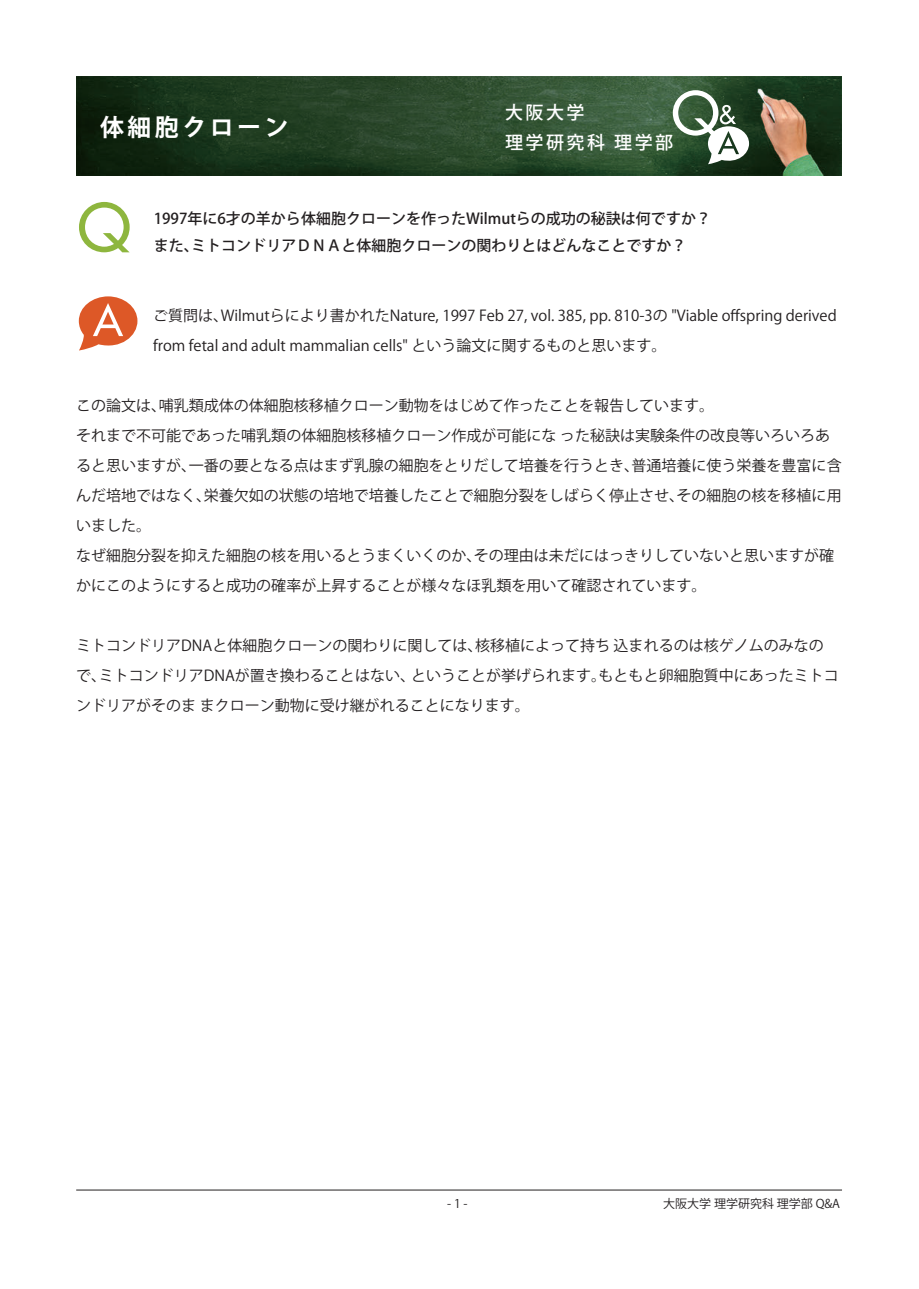
<style>
.page{position:relative;width:919px;height:1289px;background:#fff}
.page>*{position:absolute;margin:0;border:0;box-sizing:border-box;transform-origin:0 0}
.t1{font:700 24px "Koz Go Pr 6 N";letter-spacing:.14em;color:#fff}
.t2{font:500 18px/30px "Koz Go Pr 6 N";letter-spacing:.14em;color:#fff}
.t3{font:15px/30px "Koz Go Pr 6 N";color:#231f20}
.t4{font:500 15px/27px "Koz Go Pr 6 N";color:#231f20}
.t5{font:12px "Koz Go Pr 6 N";color:#231f20}
</style>
<div class="page">
<svg style="left:79px;top:202px;width:51px;height:50px"></svg>
<svg style="left:79px;top:296px;width:58px;height:54px"></svg>
<img style="left:76px;top:77px;width:765px;height:99px">
<hr style="left:76px;top:1189px;width:766px;height:1px;background:#231f20">
<svg style="left:672px;top:90px;width:77px;height:74px"></svg>
<h1 class="t1" style="left:100px;top:114px;width:190px">体細胞クローン</h1>
<p class="t2" style="left:505px;top:98px;width:170px">大阪大学<br>理学研究科 理学部</p>
<p class="t4" style="left:154px;top:205px;width:558px">1997年に6才の羊から体細胞クローンを作ったWilmutらの成功の秘訣は何ですか？また、ミトコンドリアＤＮＡと体細胞クローンの関わりとはどんなことですか？</p>
<p class="t3" style="left:153px;top:300px;width:685px">ご質問は、Wilmutらにより書かれたNature, 1997 Feb 27, vol. 385, pp. 810-3の "Viable offspring derived from fetal and adult mammalian cells" という論文に関するものと思います。</p>
<p class="t3" style="left:76px;top:390px;width:766px">この論文は、哺乳類成体の体細胞核移植クローン動物をはじめて作ったことを報告しています。<br>それまで不可能であった哺乳類の体細胞核移植クローン作成が可能にな った秘訣は実験条件の改良等いろいろあると思いますが、一番の要となる点はまず乳腺の細胞をとりだして培養を行うとき、普通培養に使う栄養を豊富に含んだ培地ではなく、栄養欠如の状態の培地で培養したことで細胞分裂をしばらく停止させ、その細胞の核を移植に用いました。<br>なぜ細胞分裂を抑えた細胞の核を用いるとうまくいくのか、その理由は未だにはっきりしていないと思いますが確かにこのようにすると成功の確率が上昇することが様々なほ乳類を用いて確認されています。</p>
<p class="t3" style="left:76px;top:630px;width:764px">ミトコンドリアDNAと体細胞クローンの関わりに関しては、核移植によって持ち 込まれるのは核ゲノムのみなので、ミトコンドリアDNAが置き換わることはない、ということが挙げられます。もともと卵細胞質中にあったミトコンドリアがそのま まクローン動物に受け継がれることになります。</p>
<p class="t5" style="left:447px;top:1196px;width:22px">- 1 -</p>
<p class="t5" style="left:663px;top:1196px;width:178px">大阪大学 理学研究科 理学部 Q&amp;A</p>
</div>
